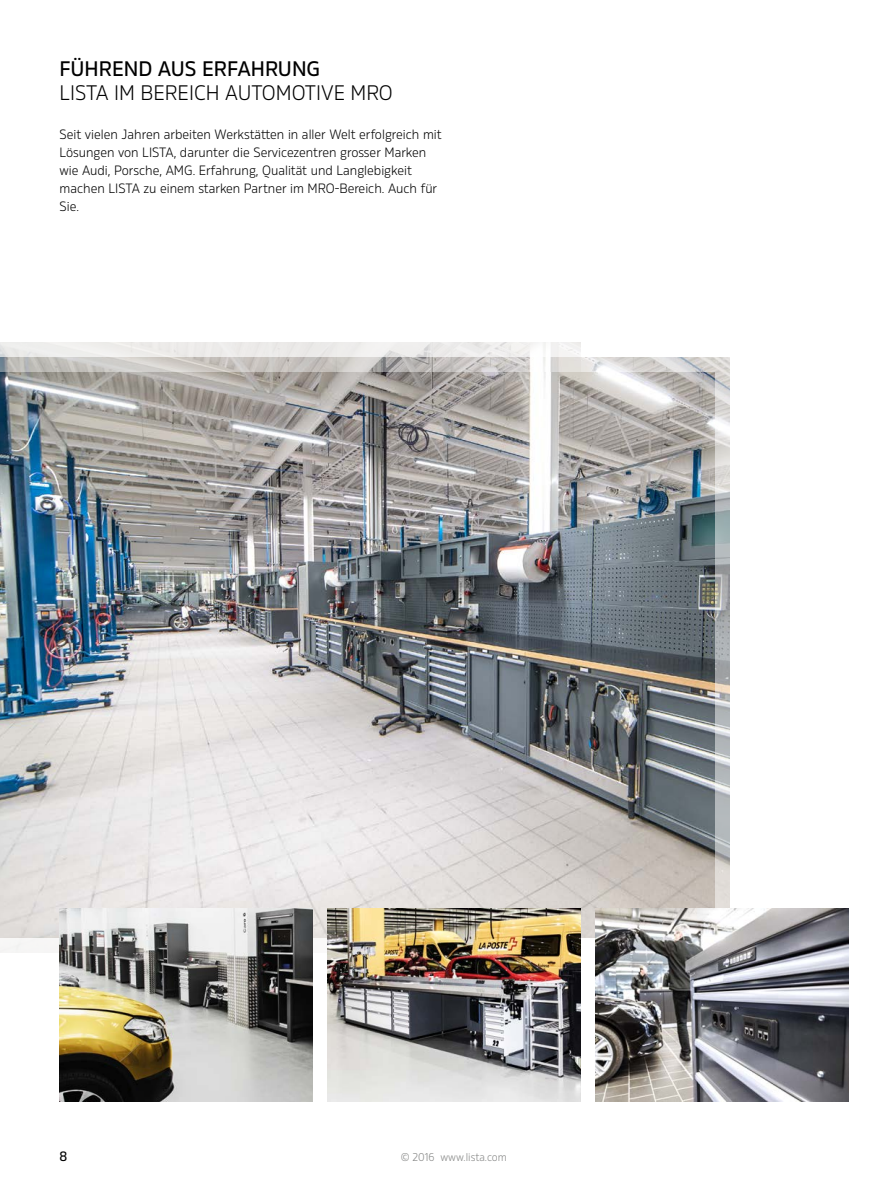
<style>
.page{position:relative;width:893px;height:1191px;background:#fff}
.page>*{position:absolute;margin:0;border:0;box-sizing:border-box;transform-origin:0 0}
.t1{font:300 21px "Rleud";color:#000}
.t2{font:500 21px "Rleud";color:#000}
.t3{font:300 13.5px/18px "Rleud";color:#000}
.t4{font:500 13.5px "Rleud";color:#000}
.t5{font:300 11.25px "Rleud";color:#868786}
</style>
<div class="page">
<img style="left:0;top:342px;width:580px;height:610px">
<img style="left:0;top:357px;width:729px;height:551px">
<img style="left:0;top:372px;width:714px;height:566px">
<img style="left:327px;top:908px;width:253px;height:193px">
<img style="left:60px;top:908px;width:253px;height:193px">
<img style="left:595px;top:908px;width:253px;height:193px">
<h1 class="t2" style="left:60px;top:55px;width:262px">FÜHREND AUS ERFAHRUNG</h1>
<h1 class="t1" style="left:60px;top:79px;width:335px">LISTA IM BEREICH AUTOMOTIVE MRO</h1>
<p class="t3" style="left:60px;top:125px;width:384px">Seit vielen Jahren arbeiten Werkstätten in aller Welt erfolgreich mit Lösungen von LISTA, darunter die Servicezentren grosser Marken wie Audi, Porsche, AMG. Erfahrung, Qualität und Langlebigkeit machen LISTA zu einem starken Partner im MRO-Bereich. Auch für Sie.</p>
<p class="t4" style="left:60px;top:1147px;width:9px">8</p>
<p class="t5" style="left:401px;top:1150px;width:108px">© 2016 www.lista.com</p>
</div>
